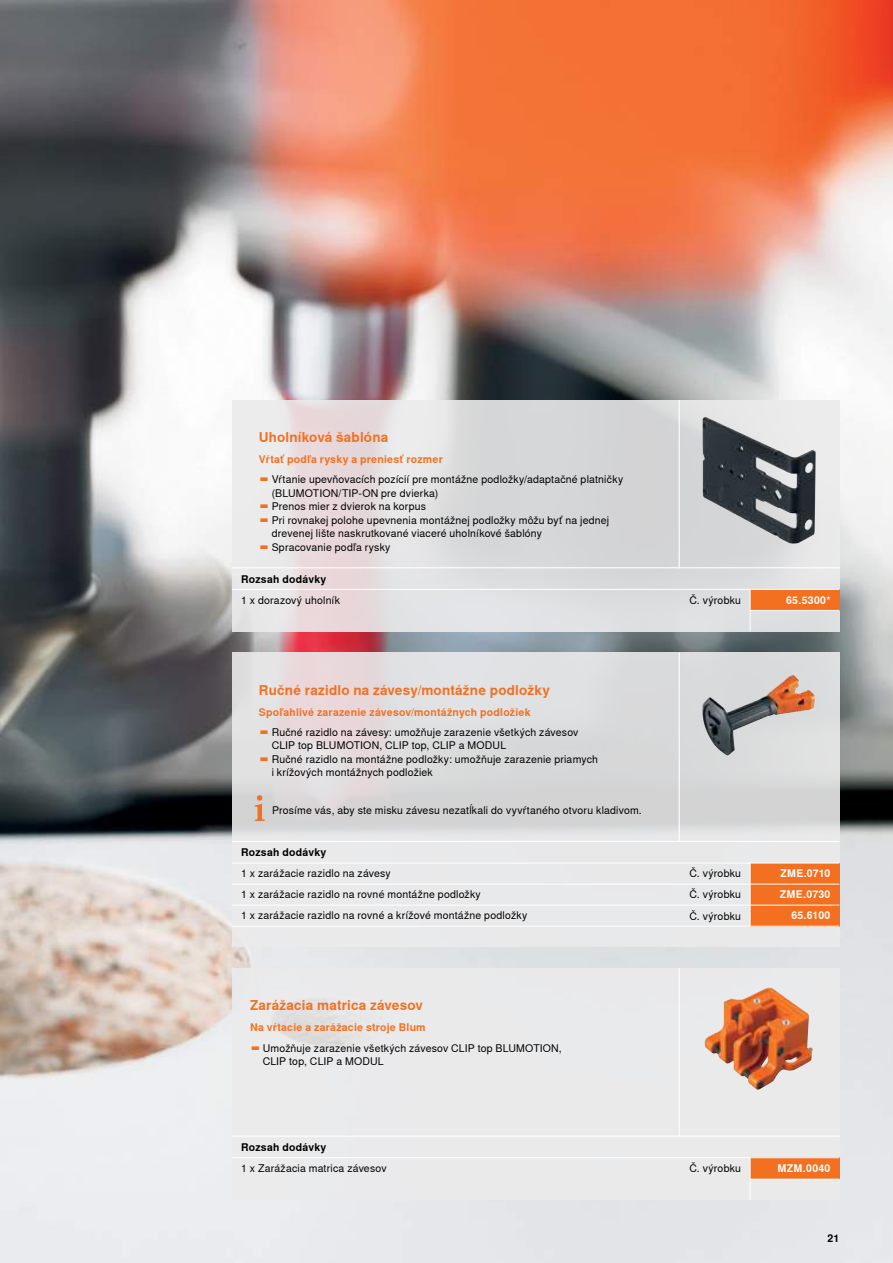
<style>
.page{position:relative;width:893px;height:1263px;background:#fff}
.page>*{position:absolute;margin:0;border:0;box-sizing:border-box;transform-origin:0 0}
.t1{font:700 13.5px "Nimbus Sans Global";letter-spacing:.015em;color:#f37021}
.t2{font:10.5px/21.3px "Nimbus Sans Global";letter-spacing:.02em;color:#000}
.t3{font:700 10.5px "Nimbus Sans Global";letter-spacing:.025em;color:#f37021}
.t4{font:700 10.5px "Nimbus Sans Global";letter-spacing:.02em;color:#000}
.t5{font:700 10.5px/21px "Nimbus Sans Global";letter-spacing:.025em;color:#fff;text-align:right}
.s1{font-weight:700;color:#f37021}
.s2{font-size:12.75px;color:#f37021}
</style>
<div class="page">
<img style="left:0;top:0;width:893px;height:1263px">
<div style="left:232px;top:968px;width:607px;height:232px;background:#ebebec"></div>
<svg style="left:232px;top:400px;width:607px;height:231px;background:#dfddde"></svg>
<svg style="left:232px;top:652px;width:607px;height:295px;background:#e0dfe1"></svg>
<div style="left:750px;top:1158px;width:89px;height:21px;background:#f37021"></div>
<div style="left:750px;top:863px;width:89px;height:21px;background:#f37021"></div>
<div style="left:750px;top:884px;width:89px;height:21px;background:#f37021"></div>
<div style="left:750px;top:905px;width:89px;height:21px;background:#f37021"></div>
<div style="left:750px;top:589px;width:89px;height:21px;background:#f37021"></div>
<img style="left:703px;top:417px;width:113px;height:127px">
<img style="left:704px;top:988px;width:109px;height:102px">
<img style="left:702px;top:675px;width:113px;height:81px">
<svg style="left:255px;top:795px;width:10px;height:26px"></svg>
<hr style="left:232px;top:567px;width:607px;height:1px;background:#fff">
<hr style="left:232px;top:589px;width:607px;height:1px;background:#fff">
<hr style="left:750px;top:610px;width:89px;height:1px;background:#fff">
<hr style="left:679px;top:400px;width:1px;height:168px;background:#fff">
<hr style="left:750px;top:589px;width:1px;height:42px;background:#fff">
<hr style="left:679px;top:652px;width:1px;height:190px;background:#fff">
<hr style="left:232px;top:863px;width:607px;height:1px;background:#fff">
<hr style="left:232px;top:884px;width:607px;height:1px;background:#fff">
<hr style="left:232px;top:905px;width:607px;height:1px;background:#fff">
<hr style="left:232px;top:926px;width:607px;height:1px;background:#fff">
<hr style="left:232px;top:841px;width:607px;height:1px;background:#fff">
<svg style="left:750px;top:863px;width:1px;height:21px"></svg>
<hr style="left:750px;top:884px;width:1px;height:42px;background:#fff">
<hr style="left:679px;top:968px;width:1px;height:169px;background:#fff">
<hr style="left:232px;top:1135px;width:607px;height:2px;background:#fff">
<hr style="left:232px;top:1157px;width:607px;height:1px;background:#fff">
<hr style="left:750px;top:1179px;width:89px;height:1px;background:#fff">
<hr style="left:750px;top:1158px;width:1px;height:42px;background:#fff">
<p class="t1" style="left:259px;top:429px;width:131px">Uholníková šablóna</p>
<p class="t2" style="left:259px;top:449px;width:366px;line-height:20.2px"><span class="s1">Vŕtať podľa rysky a preniesť rozmer<br></span><span class="s2">▬</span> Vŕtanie upevňovacích pozícií pre montážne podložky/adaptačné platničky</p>
<p class="t2" style="left:272px;top:483px;width:168px">(BLUMOTION/TIP-ON pre dvierka)</p>
<p class="t2" style="left:259px;top:496px;width:169px"><span class="s2">▬</span> Prenos mier z dvierok na korpus</p>
<p class="t2" style="left:259px;top:510px;width:352px"><span class="s2">▬</span> Pri rovnakej polohe upevnenia montážnej podložky môžu byť na jednej</p>
<p class="t2" style="left:272px;top:523px;width:272px">drevenej lište naskrutkované viaceré uholníkové šablóny</p>
<p class="t2" style="left:259px;top:537px;width:133px"><span class="s2">▬</span> Spracovanie podľa rysky</p>
<p class="t4" style="left:241px;top:573px;width:87px">Rozsah dodávky</p>
<p class="t2" style="left:241px;top:589px;width:101px">1 x dorazový uholník</p>
<p class="t1" style="left:259px;top:682px;width:292px">Ručné razidlo na závesy/montážne podložky</p>
<p class="t3" style="left:259px;top:706px;width:273px">Spoľahlivé zarazenie závesov/montážnych podložiek</p>
<p class="t2" style="left:259px;top:722px;width:321px"><span class="s2">▬</span> Ručné razidlo na závesy: umožňuje zarazenie všetkých závesov</p>
<p class="t2" style="left:272px;top:735px;width:236px">CLIP top BLUMOTION, CLIP top, CLIP a MODUL</p>
<p class="t2" style="left:259px;top:749px;width:341px"><span class="s2">▬</span> Ručné razidlo na montážne podložky: umožňuje zarazenie priamych</p>
<p class="t2" style="left:272px;top:762px;width:163px">i krížových montážnych podložiek</p>
<p class="t2" style="left:272px;top:800px;width:371px">Prosíme vás, aby ste misku závesu nezatĺkali do vyvŕtaného otvoru kladivom.</p>
<p class="t4" style="left:241px;top:847px;width:87px">Rozsah dodávky</p>
<p class="t2" style="left:241px;top:863px;width:241px">1 x zarážacie razidlo na závesy<br>1 x zarážacie razidlo na rovné montážne podložky</p>
<p class="t2" style="left:241px;top:905px;width:288px">1 x zarážacie razidlo na rovné a krížové montážne podložky</p>
<p class="t1" style="left:250px;top:998px;width:175px">Zarážacia matrica závesov</p>
<p class="t3" style="left:250px;top:1022px;width:177px">Na vŕtacie a zarážacie stroje Blum</p>
<p class="t2" style="left:263px;top:1041px;width:301px;line-height:13.5px;text-indent:-13px"><span class="s2">▬</span> Umožňuje zarazenie všetkých závesov CLIP top BLUMOTION,<br>CLIP top, CLIP a MODUL</p>
<p class="t4" style="left:241px;top:1141px;width:87px">Rozsah dodávky</p>
<p class="t2" style="left:241px;top:1158px;width:147px">1 x Zarážacia matrica závesov</p>
<p class="t2" style="left:690px;top:589px;width:53px">Č. výrobku</p>
<p class="t5" style="left:786px;top:589px;width:46px">65.5300*</p>
<p class="t2" style="left:690px;top:863px;width:53px;text-align:justify">Č. výrobku Č. výrobku Č. výrobku</p>
<p class="t5" style="left:780px;top:863px;width:52px">ZME.0710<br>ZME.0730<br>65.6100</p>
<p class="t2" style="left:690px;top:1158px;width:53px">Č. výrobku</p>
<p class="t5" style="left:778px;top:1158px;width:54px">MZM.0040</p>
<p class="t4" style="left:828px;top:1232px;width:13px">21</p>
</div>
